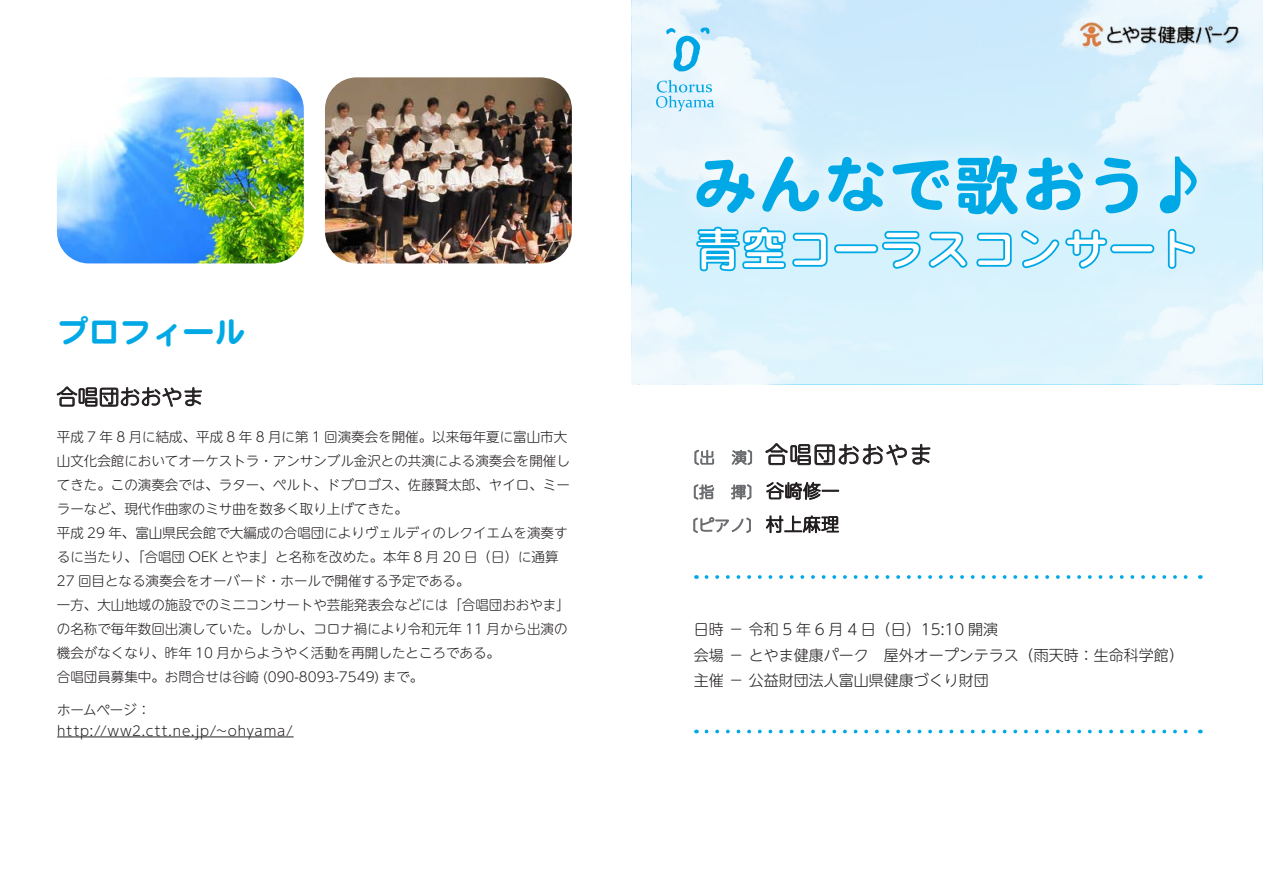
<style>
.page{position:relative;width:1263px;height:893px;background:#fff}
.page>*{position:absolute;margin:0;border:0;box-sizing:border-box;transform-origin:0 0}
.t1{font:65.25px "DF Maru Gothic SB MP RKSJ H";color:#00a9e5}
.t2{font:31.5px "DF Maru Gothic SB MP RKSJ H";color:#00a9e5}
.t3{font:300 22.95px "UD Shin M Go Pr 6 N";letter-spacing:.05em;color:#231f20}
.t4{font:300 21px "UD Shin M Go Pr 6 N";color:#231f20}
.t5{font:300 15px/25.5px "UD Shin M Go Pr 6 N";color:#231f20}
.t6{font:300 13.5px/24px "UD Shin M Go Pr 6 N";color:#231f20}
.t7{font:300 13.5px "UD Shin M Go Pr 6 N";letter-spacing:.06em;color:#231f20}
.s1{font-size:15.3px;color:#6c6d70}
</style>
<div class="page">
<svg style="left:57px;top:386px;width:145px;height:21px"></svg>
<hr style="left:57px;top:737px;width:237px;height:1px;background:#231f20">
<svg style="left:631px;top:0;width:632px;height:384px;background:#dbf1fc"></svg>
<img style="left:57px;top:77px;width:247px;height:186px">
<img style="left:325px;top:77px;width:247px;height:186px">
<img style="left:654px;top:114px;width:596px;height:142px">
<svg style="left:656px;top:80px;width:58px;height:31px;background:#b8e4f7"></svg>
<svg style="left:666px;top:28px;width:43px;height:44px"></svg>
<svg style="left:695px;top:226px;width:226px;height:46px"></svg>
<svg style="left:927px;top:230px;width:41px;height:39px"></svg>
<svg style="left:975px;top:231px;width:38px;height:37px"></svg>
<svg style="left:1020px;top:228px;width:135px;height:42px;background:#c0eafa"></svg>
<svg style="left:1167px;top:228px;width:29px;height:42px"></svg>
<svg style="left:765px;top:443px;width:166px;height:23px"></svg>
<svg style="left:694px;top:450px;width:20px;height:15px"></svg>
<svg style="left:731px;top:449px;width:21px;height:16px"></svg>
<svg style="left:766px;top:482px;width:73px;height:18px"></svg>
<svg style="left:694px;top:484px;width:20px;height:16px"></svg>
<svg style="left:731px;top:484px;width:20px;height:16px"></svg>
<svg style="left:765px;top:515px;width:74px;height:19px"></svg>
<svg style="left:693px;top:517px;width:58px;height:16px"></svg>
<img style="left:1077px;top:20px;width:162px;height:27px">
<svg style="left:706px;top:575px;width:482px;height:4px"></svg>
<svg style="left:706px;top:730px;width:482px;height:3px"></svg>
<h2 class="t2" style="left:57px;top:316px;width:190px">プロフィール</h2>
<h3 class="t4" style="left:57px;top:380px;width:148px">合唱団おおやま</h3>
<p class="t6" style="left:57px;top:424px;width:515px">平成 7 年 8 月に結成、平成 8 年 8 月に第 1 回演奏会を開催。以来毎年夏に富山市大山文化会館においてオーケストラ・アンサンブル金沢との共演による演奏会を開催してきた。この演奏会では、ラター、ペルト、ドブロゴス、佐藤賢太郎、ヤイロ、ミーラーなど、現代作曲家のミサ曲を数多く取り上げてきた。<br>平成 29 年、富山県民会館で大編成の合唱団によりヴェルディのレクイエムを演奏するに当たり、「合唱団 OEK とやま」と名称を改めた。本年 8 月 20 日（日）に通算27 回目となる演奏会をオーバード・ホールで開催する予定である。<br>一方、大山地域の施設でのミニコンサートや芸能発表会などには「合唱団おおやま」の名称で毎年数回出演していた。しかし、コロナ禍により令和元年 11 月から出演の機会がなくなり、昨年 10 月からようやく活動を再開したところである。<br>合唱団員募集中。お問合せは谷崎 (090-8093-7549) まで。</p>
<p class="t6" style="left:57px;top:697px;width:95px">ホームページ：</p>
<p class="t7" style="left:57px;top:719px;width:237px">http://ww2.ctt.ne.jp/~ohyama/</p>
<h1 class="t1" style="left:693px;top:152px;width:520px">みんなで歌おう♪</h1>
<h3 class="t3" style="left:684px;top:436px;width:250px"><span class="s1">〔出　演〕</span>合唱団おおやま</h3>
<p class="t5" style="left:694px;top:616px;width:491px">日時 － 令和 5 年 6 月 4 日（日）15:10 開演<br>会場 － とやま健康パーク　屋外オープンテラス（雨天時：生命科学館）主催 － 公益財団法人富山県健康づくり財団</p>
</div>
